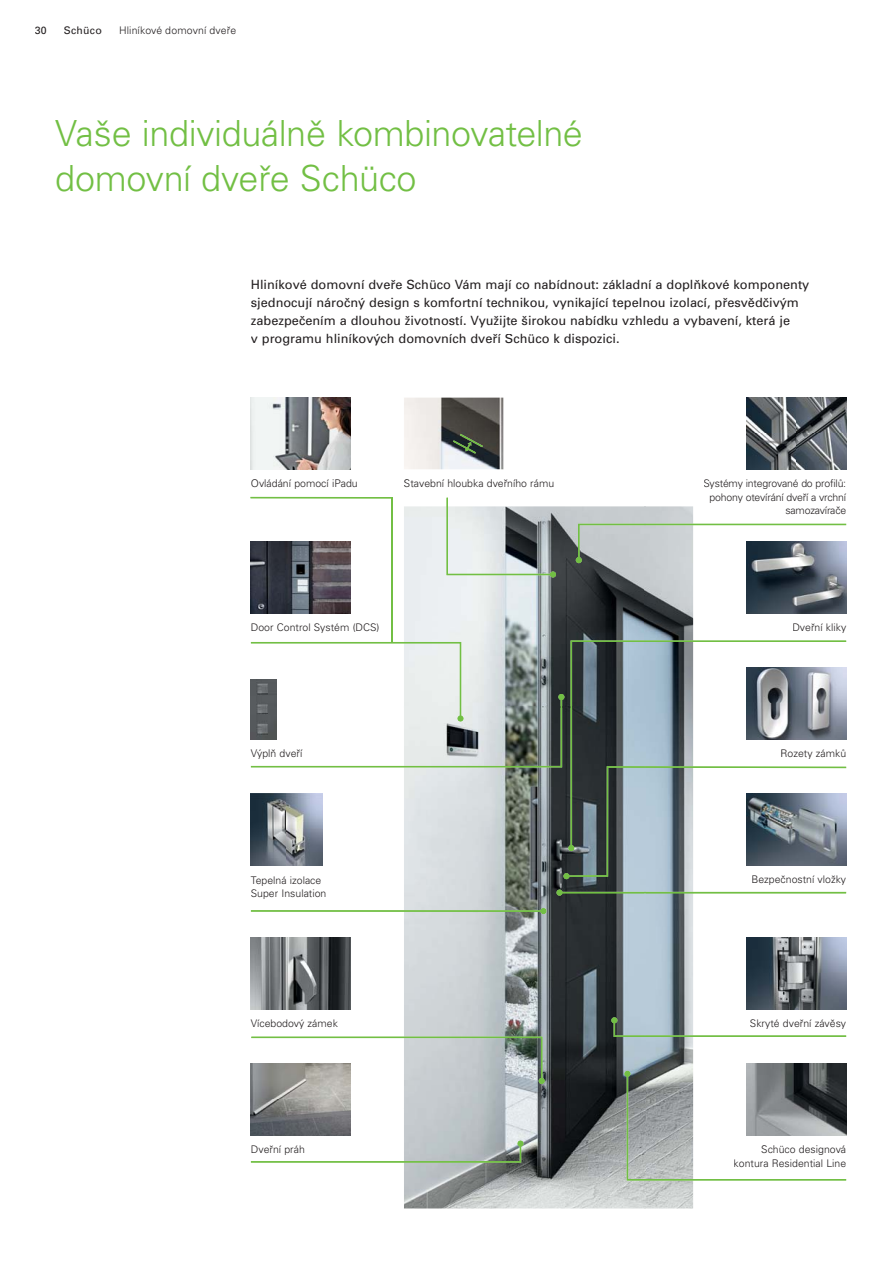
<style>
.page{position:relative;width:893px;height:1263px;background:#fff}
.page>*{position:absolute;margin:0;border:0;box-sizing:border-box;transform-origin:0 0}
.t1{font:300 36px/45px "Univers CE";letter-spacing:-.01em;color:#72bf44}
.t2{font:12.75px/18px "Univers CE";color:#231f20}
.t3{font:300 10.5px/13.5px "Univers CE";color:#231f20;text-align:right}
.t4{font:300 10.5px/13.5px "Univers CE";letter-spacing:-.02em;color:#231f20;text-align:right}
.t5{font:10.5px "Univers CE";letter-spacing:.03em;color:#231f20}
</style>
<div class="page">
<img style="left:404px;top:506px;width:289px;height:702px">
<svg style="left:576px;top:524px;width:270px;height:39px"></svg>
<svg style="left:251px;top:908px;width:295px;height:6px"></svg>
<svg style="left:251px;top:1140px;width:272px;height:22px"></svg>
<svg style="left:251px;top:1036px;width:294px;height:48px"></svg>
<svg style="left:556px;top:890px;width:290px;height:6px"></svg>
<svg style="left:251px;top:642px;width:595px;height:237px"></svg>
<svg style="left:611px;top:1017px;width:235px;height:20px"></svg>
<svg style="left:624px;top:1071px;width:222px;height:109px"></svg>
<div style="left:752px;top:875px;width:94px;height:10px;background:#fff"></div>
<div style="left:782px;top:749px;width:63px;height:10px;background:#fff"></div>
<div style="left:252px;top:1146px;width:52px;height:9px;background:#fff"></div>
<div style="left:762px;top:1146px;width:84px;height:9px;background:#fff"></div>
<div style="left:734px;top:1159px;width:112px;height:8px;background:#fff"></div>
<img style="left:404px;top:398px;width:99px;height:71px">
<img style="left:747px;top:541px;width:99px;height:72px">
<img style="left:747px;top:397px;width:99px;height:72px">
<img style="left:251px;top:937px;width:100px;height:72px">
<img style="left:747px;top:1064px;width:99px;height:72px">
<div style="left:251px;top:876px;width:74px;height:10px;background:#fff"></div>
<img style="left:251px;top:794px;width:72px;height:71px">
<img style="left:251px;top:1064px;width:99px;height:72px">
<img style="left:747px;top:668px;width:99px;height:71px">
<img style="left:747px;top:794px;width:99px;height:72px">
<div style="left:251px;top:750px;width:51px;height:9px;background:#fff"></div>
<img style="left:747px;top:937px;width:99px;height:72px">
<svg style="left:453px;top:434px;width:30px;height:20px"></svg>
<div style="left:750px;top:1019px;width:96px;height:10px;background:#fff"></div>
<img style="left:251px;top:397px;width:99px;height:72px">
<img style="left:251px;top:679px;width:25px;height:60px">
<img style="left:251px;top:541px;width:99px;height:72px">
<svg style="left:446px;top:498px;width:110px;height:79px;background:#b8bfbd"></svg>
<svg style="left:250px;top:497px;width:141px;height:1px"></svg>
<hr style="left:391px;top:497px;width:1px;height:146px;background:#72bf44">
<p class="t5" style="left:35px;top:26px;width:14px">30</p>
<p class="t5" style="left:64px;top:27px;width:40px">Schüco</p>
<p class="t3" style="left:119px;top:25px;width:119px">Hliníkové domovní dveře</p>
<h1 class="t1" style="left:55px;top:115px;width:529px">Vaše individuálně kombinovatelné domovní dveře Schüco</h1>
<p class="t2" style="left:251px;top:277px;width:560px">Hliníkové domovní dveře Schüco Vám mají co nabídnout: základní a doplňkové komponenty sjednocují náročný design s komfortní technikou, vynikající tepelnou izolací, přesvědčivým zabezpečením a dlouhou životností. Využijte širokou nabídku vzhledu a vybavení, která je<br>v programu hliníkových domovních dveří Schüco k dispozici.</p>
<p class="t3" style="left:251px;top:478px;width:108px">Ovládání pomocí iPadu</p>
<p class="t3" style="left:404px;top:478px;width:152px">Stavební hloubka dveřního rámu</p>
<p class="t4" style="left:703px;top:478px;width:144px">Systémy integrované do profilů: pohony otevírání dveří a vrchní samozavírače</p>
<p class="t3" style="left:251px;top:622px;width:130px">Door Control Systém (DCS)</p>
<p class="t3" style="left:792px;top:622px;width:55px">Dveřní kliky</p>
<p class="t3" style="left:251px;top:748px;width:53px">Výplň dveří</p>
<p class="t3" style="left:781px;top:748px;width:67px">Rozety zámků</p>
<p class="t3" style="left:251px;top:874px;width:77px;text-align:left">Tepelná izolace<br>Super Insulation</p>
<p class="t3" style="left:751px;top:874px;width:96px">Bezpečnostní vložky</p>
<p class="t3" style="left:251px;top:1018px;width:89px">Vícebodový zámek</p>
<p class="t3" style="left:750px;top:1017px;width:98px">Skryté dveřní závěsy</p>
<p class="t3" style="left:251px;top:1144px;width:55px">Dveřní práh</p>
<p class="t3" style="left:734px;top:1144px;width:114px">Schüco designová kontura Residential Line</p>
</div>
